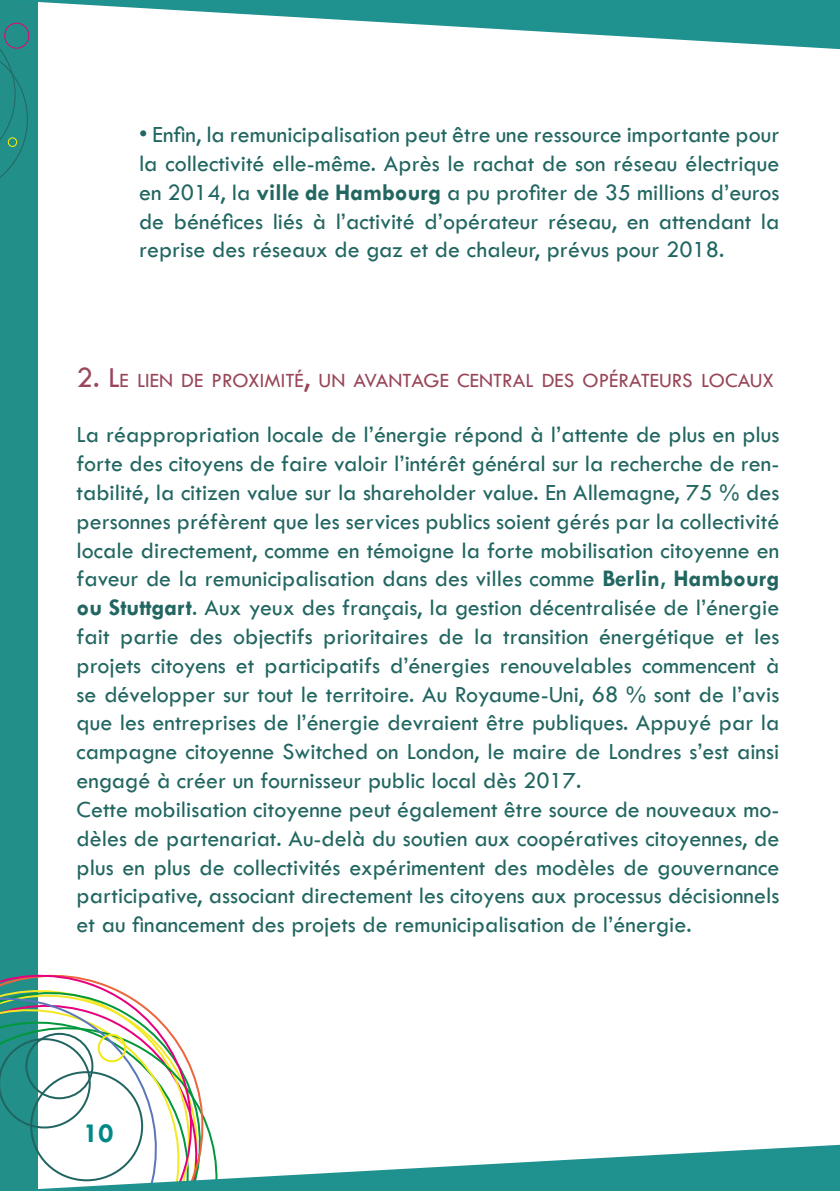
<style>
.page{position:relative;width:840px;height:1191px;background:#fff}
.page>*{position:absolute;margin:0;border:0;box-sizing:border-box;transform-origin:0 0}
.t1{font:700 28px "Tw Cen";color:#008987}
.t2{font:24px/28.8px "Tw Cen";color:#226661;text-align:justify}
.t3{font:21px "Tw Cen";color:#984658}
.s1{font-weight:700}
.s2{font-size:30px}
</style>
<div class="page">
<div style="left:0;top:0;width:38px;height:1191px;background:#229089"></div>
<svg style="left:0;top:49px;width:28px;height:129px"></svg>
<div style="left:8px;top:137px;width:9px;height:10px;border:1px solid #ffed00;border-radius:50%"></div>
<svg style="left:4px;top:0;width:835px;height:49px;fill:#22918e"></svg>
<svg style="left:0;top:974px;width:839px;height:217px"></svg>
<p class="t2" style="left:139px;top:120px;width:641px">• Enfin, la remunicipalisation peut être une ressource importante pour la collectivité elle-même. Après le rachat de son réseau électrique en 2014, la <span class="s1">ville de Hambourg</span> a pu profiter de 35 millions d’euros de bénéfices liés à l’activité d’opérateur réseau, en attendant la reprise des réseaux de gaz et de chaleur, prévus pour 2018.</p>
<p class="t3" style="left:77px;top:368px;width:698px"><span class="s2">2. L</span>E LIEN DE PROXIMITÉ<span class="s2">,</span> UN AVANTAGE CENTRAL DES OPÉRATEURS LOCAUX</p>
<p class="t2" style="left:77px;top:420px;width:704px;text-align:left">La réappropriation locale de l’énergie répond à l’attente de plus en plus forte des citoyens de faire valoir l’intérêt général sur la recherche de ren&shy;tabilité, la citizen value sur la shareholder value. En Allemagne, 75 % des personnes préfèrent que les services publics soient gérés par la collectivité locale directement, comme en témoigne la forte mobilisation citoyenne en faveur de la remunicipalisation dans des villes comme <span class="s1">Berlin, Hambourg ou Stuttgart</span>. Aux yeux des français, la gestion décentralisée de l’énergie fait partie des objectifs prioritaires de la transition énergétique et les projets citoyens et participatifs d’énergies renouvelables commencent à se développer sur tout le territoire. Au Royaume-Uni, 68 % sont de l’avis que les entreprises de l’énergie devraient être publiques. Appuyé par la campagne citoyenne Switched on London, le maire de Londres s’est ainsi engagé à créer un fournisseur public local dès 2017.<br>Cette mobilisation citoyenne peut également être source de nouveaux mo&shy;dèles de partenariat. Au-delà du soutien aux coopératives citoyennes, de plus en plus de collectivités expérimentent des modèles de gouvernance participative, associant directement les citoyens aux processus décisionnels et au financement des projets de remunicipalisation de l’énergie.</p>
<p class="t1" style="left:83px;top:1116px;width:31px">10</p>
</div>
